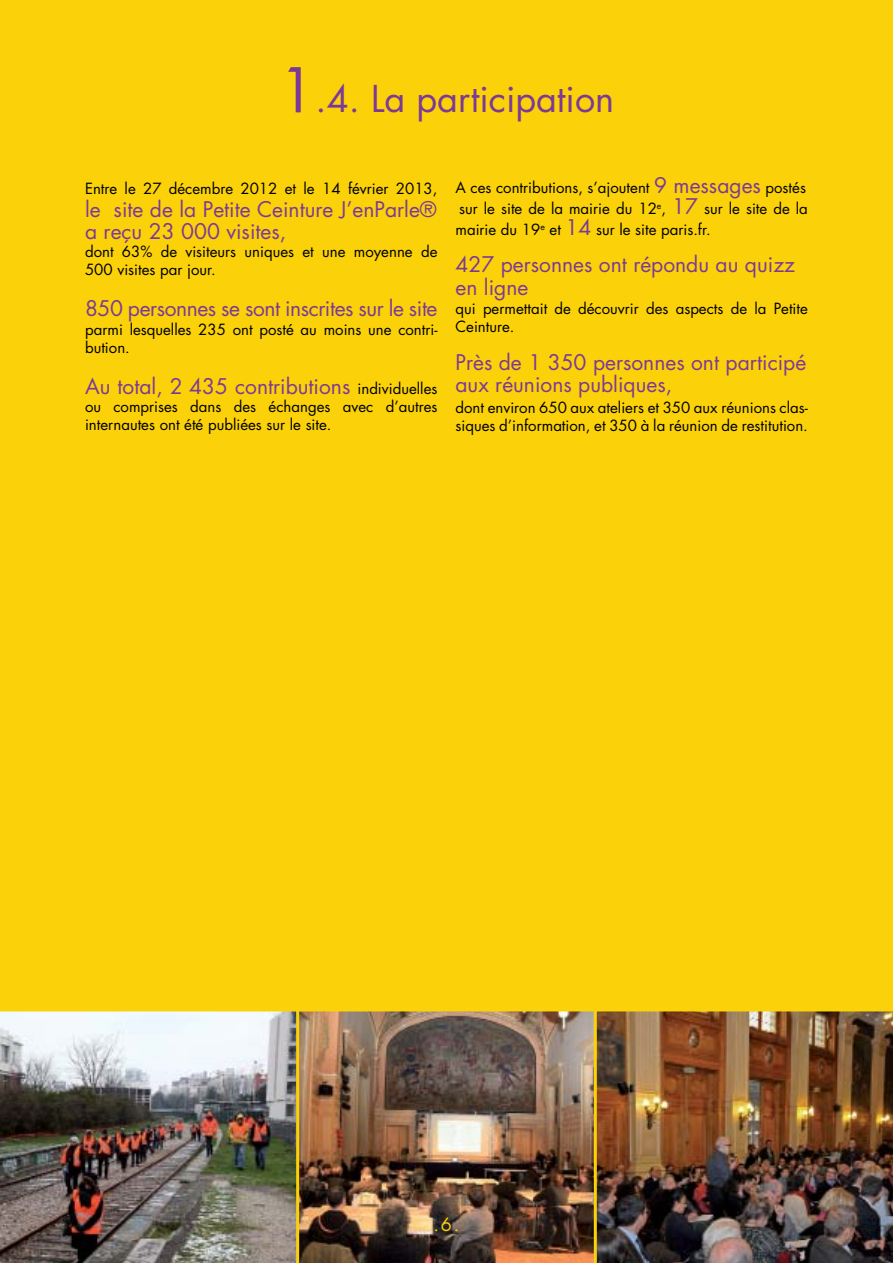
<style>
.page{position:relative;width:893px;height:1263px;background:#fbd109}
.page>*{position:absolute;margin:0;border:0;box-sizing:border-box;transform-origin:0 0}
.t1{font:36px "Futura";color:#7c3996}
.t2{font:21px/22.5px "Futura";color:#7c3996}
.t3{font:21px "Futura";letter-spacing:-.02em;color:#7c3996}
.t4{font:18px "Futura";color:#fbd109}
.t5{font:15px/18px "Futura";color:#000}
.s1{font-size:60px}
.s2{font-size:21px;color:#fbd109}
.s3{font-size:15px;color:#000}
.s4{font-size:21px;color:#7c3996}
</style>
<div class="page">
<img style="left:596px;top:1011px;width:297px;height:252px">
<img style="left:0;top:1011px;width:297px;height:252px">
<img style="left:299px;top:1011px;width:295px;height:252px">
<h1 class="t1" style="left:279px;top:76px;width:337px"><span class="s1">1</span>.4. La participation</h1>
<p class="t5" style="left:85px;top:180px;width:354px">Entre le 27 décembre 2012 et le <span class="s2">l</span>14 février 2013,</p>
<h2 class="t2" style="left:85px;top:198px;width:353px">le site de la Petite Ceinture J’enParle® a reçu 23 000 visites,</h2>
<p class="t5" style="left:85px;top:243px;width:354px">dont 63% de visiteurs uniques et une moyenne de<br>500 visites par jour.</p>
<h2 class="t3" style="left:85px;top:295px;width:354px">850 personnes se sont inscrites sur le site</h2>
<p class="t5" style="left:85px;top:321px;width:354px">parmi lesquelles 235 ont posté au moins une contri&shy;bution.</p>
<h2 class="t2" style="left:85px;top:375px;width:354px">Au total, 2 435 contributions <span class="s3">individuelles</span></h2>
<p class="t5" style="left:85px;top:397px;width:354px">ou comprises dans des échanges avec d’autres internautes ont été publiées sur le site.</p>
<p class="t5" style="left:455px;top:177px;width:354px;line-height:21px">A ces contributions, s’ajoutent <span class="s4">9 messages</span> postés sur le site de la mairie du 12<sup>e</sup>, <span class="s4">17</span> sur le site de la mairie du 19<sup>e</sup> et <span class="s4">14</span> sur le site paris.fr.</p>
<h2 class="t2" style="left:455px;top:253px;width:341px">427 personnes ont répondu au quizz en ligne</h2>
<p class="t5" style="left:455px;top:300px;width:354px">qui permettait de découvrir des aspects de la Petite<br>Ceinture.</p>
<h2 class="t2" style="left:455px;top:351px;width:352px">Près de 1 350 personnes ont participé aux réunions publiques,</h2>
<p class="t5" style="left:455px;top:399px;width:354px">dont environ 650 aux ateliers et 350 aux réunions clas&shy;siques d’information, et 350 à la réunion de restitution.</p>
<p class="t4" style="left:433px;top:1213px;width:28px">. 6 .</p>
</div>
